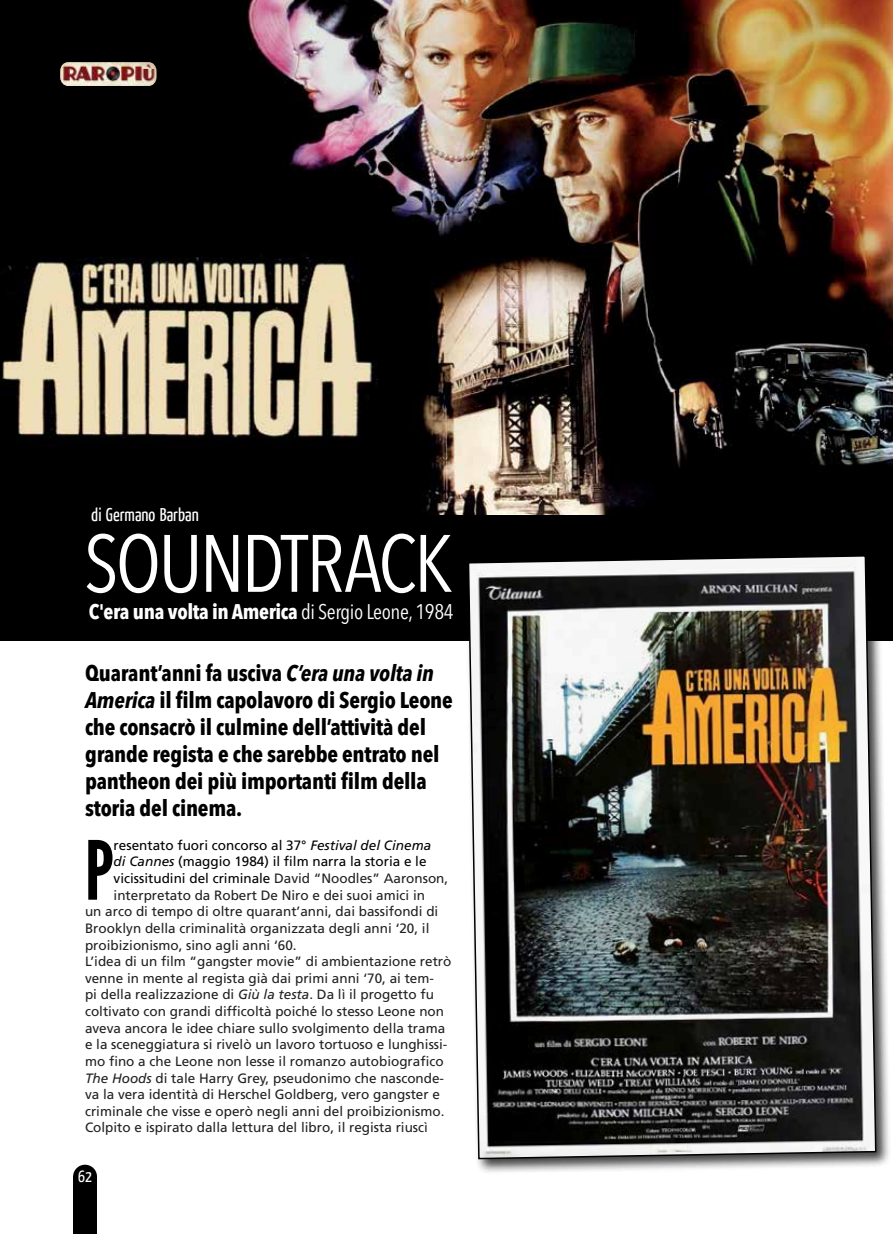
<style>
.page{position:relative;width:893px;height:1234px;background:#fff}
.page>*{position:absolute;margin:0;border:0;box-sizing:border-box;transform-origin:0 0}
.t1{font:81.3px "League Gothic";color:#000}
.t2{font:condensed 80.25px "Avenir Next LT Pro";letter-spacing:-.035em;color:#fff}
.t3{font:700 condensed 22.5px/27px "Avenir Next LT Pro";letter-spacing:-.01em;color:#000}
.t4{font:700 condensed 21px "Avenir Next LT Pro";letter-spacing:-.02em;color:#fff}
.t5{font:18.45px "Yanone Kaffeesatz";color:#fff}
.t6{font:16.5px "Yanone Kaffeesatz";color:#fff}
.t7{font:13.5px "Frutiger LT Std";color:#202122}
.t8{font:13.5px "Frutiger LT Std";color:#000}
.s1{font-weight:400}
.s2{font-style:italic}
.s3{color:#202122}
</style>
<div class="page">
<div style="left:0;top:493px;width:893px;height:148px;background:#000"></div>
<img style="left:0;top:0;width:893px;height:515px">
<div style="left:73px;top:1164px;width:24px;height:24px;background:#000;border-radius:50%"></div>
<div style="left:73px;top:1176px;width:24px;height:57px;background:#000"></div>
<div style="left:0;top:61px;width:90px;height:26px;background:#000"></div>
<img style="left:61px;top:61px;width:96px;height:26px">
<div style="left:59px;top:61px;width:99px;height:26px;border:1px solid #000;border-radius:9px"></div>
<div style="left:465px;top:551px;width:426px;height:623px;background:#000;opacity:.75"></div>
<img style="left:467px;top:554px;width:410px;height:605px">
<h3 class="t5" style="left:91px;top:502px;width:109px">di Germano Barban</h3>
<h2 class="t2" style="left:84px;top:515px;width:370px">SOUNDTRACK</h2>
<h3 class="t4" style="left:89px;top:599px;width:366px">C'era una volta in America <span class="s1">di Sergio Leone, 1984</span></h3>
<h3 class="t3" style="left:85px;top:659px;width:369px">Quarant’anni fa usciva <span class="s2">C’era una volta in America</span> il film capolavoro di Sergio Leone che consacrò il culmine dell’attività del grande regista e che sarebbe entrato nel pantheon dei più importanti film della storia del cinema.</h3>
<h1 class="t1" style="left:85px;top:822px;width:30px">P</h1>
<p class="t8" style="left:114px;top:839px;width:319px">resentato fuori concorso al 37° <span class="s2">Festival del Cinema</span></p>
<p class="t8" style="left:114px;top:856px;width:314px"><span class="s2">di Cannes</span> (maggio 1984) il film narra la storia e le</p>
<p class="t8" style="left:114px;top:872px;width:336px">vicissitudini del criminale <span class="s3">David “Noodles” Aaronson,</span></p>
<p class="t7" style="left:114px;top:889px;width:313px">interpretato da Robert De Niro e dei suoi amici in</p>
<p class="t7" style="left:85px;top:906px;width:355px">un arco di tempo di oltre quarant’anni, dai bassifondi di</p>
<p class="t7" style="left:85px;top:922px;width:346px">Brooklyn della criminalità organizzata degli anni ‘20, il</p>
<p class="t7" style="left:85px;top:939px;width:213px">proibizionismo, sino agli anni ‘60.</p>
<p class="t7" style="left:85px;top:955px;width:368px">L’idea di un film “gangster movie” di ambientazione retrò</p>
<p class="t7" style="left:85px;top:972px;width:350px">venne in mente al regista già dai primi anni ‘70, ai tem-</p>
<p class="t7" style="left:85px;top:989px;width:350px">pi della realizzazione di <span class="s2">Giù la testa</span>. Da lì il progetto fu</p>
<p class="t7" style="left:85px;top:1005px;width:361px">coltivato con grandi difficoltà poiché lo stesso Leone non</p>
<p class="t7" style="left:85px;top:1022px;width:362px">aveva ancora le idee chiare sullo svolgimento della trama</p>
<p class="t7" style="left:85px;top:1038px;width:364px">e la sceneggiatura si rivelò un lavoro tortuoso e lunghissi-</p>
<p class="t7" style="left:85px;top:1055px;width:360px">mo fino a che Leone non lesse il romanzo autobiografico</p>
<p class="t7" style="left:85px;top:1072px;width:361px"><span class="s2">The Hoods</span> di tale Harry Grey, pseudonimo che nasconde-</p>
<p class="t7" style="left:85px;top:1088px;width:356px">va la vera identità di Herschel Goldberg, vero gangster e</p>
<p class="t7" style="left:85px;top:1105px;width:361px">criminale che visse e operò negli anni del proibizionismo.</p>
<p class="t7" style="left:85px;top:1121px;width:344px">Colpito e ispirato dalla lettura del libro, il regista riuscì</p>
<p class="t6" style="left:78px;top:1165px;width:15px">62</p>
</div>
